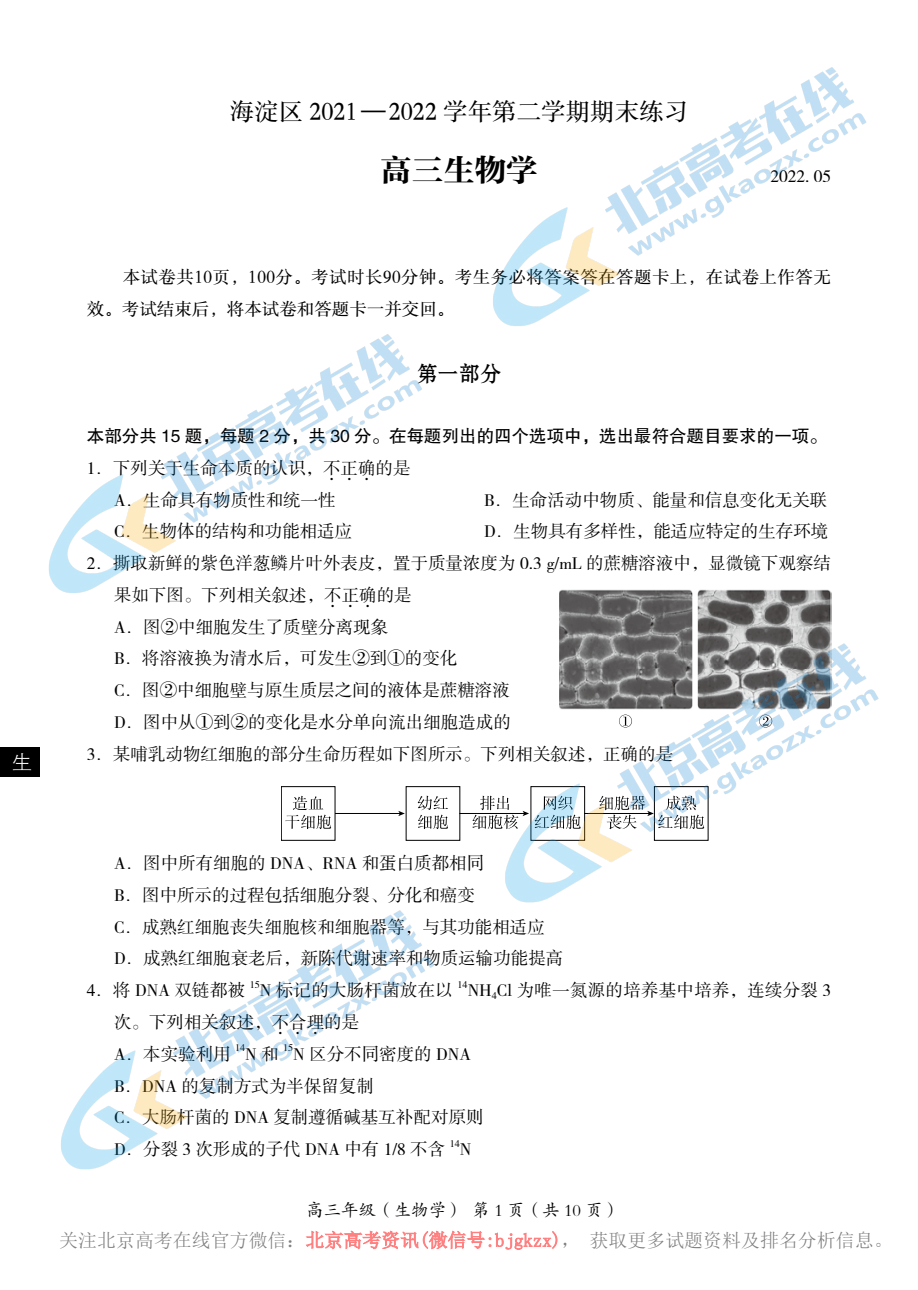
<style>
.page{position:relative;width:918px;height:1290px;background:#fff}
.page>*{position:absolute;margin:0;border:0;box-sizing:border-box;transform-origin:0 0}
.t1{font:31.5px "FZCYSK GBK1 0";color:#000}
.t2{font:24.5px "FZXSSK GBK1 0";color:#000}
.t3{font:21px "FZSHK GBK1 0";color:#000}
.t4{font:21px "FZXH1 K GBK1 0";color:#fff}
.t5{font:18.9px "Sim Sun";color:#000}
.t6{font:17.5px/31.7px "FZSSK GBK1 0";color:#000}
.t7{font:17.5px/31.8px "FZXSSK GBK1 0";letter-spacing:.025em;color:#000}
.t8{font:17.5px "FZHTK GBK1 0";color:#000}
.t9{font:17.5px "FZKTK GBK1 0";color:#000}
.t10{font:10.15px "FZSSK GBK1 0";color:#000}
.t11{font:5.25px "Kenten Generic";color:#000}
.s1{color:#f00}
</style>
<div class="page">
<img style="left:0;top:67px;width:879px;height:1103px">
<p class="t4" style="left:11px;top:751px;width:22px">生</p>
<h2 class="t2" style="left:230px;top:99px;width:460px">海淀区 2021— 2022 学年第二学期期末练习</h2>
<h1 class="t1" style="left:380px;top:151px;width:159px">高三生物学</h1>
<p class="t6" style="left:770px;top:161px;width:62px">2022. 05</p>
<p class="t7" style="left:87px;top:262px;width:745px">　　本试卷共10页，100分。考试时长90分钟。考生务必将答案答在答题卡上，在试卷上作答无效。考试结束后，将本试卷和答题卡一并交回。</p>
<p class="t3" style="left:417px;top:363px;width:86px">第一部分</p>
<p class="t8" style="left:87px;top:426px;width:741px">本部分共 15 题，每题 2 分，共 30 分。在每题列出的四个选项中，选出最符合题目要求的一项。</p>
<p class="t6" style="left:87px;top:453px;width:325px">1．下列关于生命本质的认识，不正确的是</p>
<p class="t11" style="left:329px;top:476px;width:7px">4</p>
<p class="t11" style="left:347px;top:476px;width:7px">4</p>
<p class="t11" style="left:364px;top:476px;width:7px">4</p>
<p class="t6" style="left:114px;top:485px;width:223px">A．生命具有物质性和统一性</p>
<p class="t6" style="left:484px;top:485px;width:345px">B．生命活动中物质、能量和信息变化无关联</p>
<p class="t6" style="left:114px;top:516px;width:240px">C．生物体的结构和功能相适应</p>
<p class="t6" style="left:484px;top:516px;width:346px">D．生物具有多样性，能适应特定的生存环境</p>
<p class="t6" style="left:87px;top:548px;width:746px">2．撕取新鲜的紫色洋葱鳞片叶外表皮，置于质量浓度为 0.3 g/mL 的蔗糖溶液中，显微镜下观察结</p>
<p class="t6" style="left:114px;top:580px;width:299px">果如下图。下列相关叙述，不正确的是</p>
<p class="t11" style="left:330px;top:603px;width:7px">4</p>
<p class="t11" style="left:348px;top:603px;width:7px">4</p>
<p class="t11" style="left:365px;top:603px;width:7px">4</p>
<p class="t6" style="left:114px;top:612px;width:276px">A．图②中细胞发生了质壁分离现象</p>
<p class="t6" style="left:114px;top:643px;width:345px">B．将溶液换为清水后，可发生②到①的变化</p>
<p class="t6" style="left:114px;top:675px;width:397px">C．图②中细胞壁与原生质层之间的液体是蔗糖溶液</p>
<p class="t6" style="left:114px;top:707px;width:398px">D．图中从①到②的变化是水分单向流出细胞造成的</p>
<p class="t6" style="left:87px;top:739px;width:588px">3．某哺乳动物红细胞的部分生命历程如下图所示。下列相关叙述，正确的是</p>
<p class="t6" style="left:114px;top:848px;width:372px">A．图中所有细胞的 DNA、RNA 和蛋白质都相同</p>
<p class="t6" style="left:114px;top:880px;width:362px">B．图中所示的过程包括细胞分裂、分化和癌变</p>
<p class="t6" style="left:114px;top:912px;width:432px">C．成熟红细胞丧失细胞核和细胞器等，与其功能相适应</p>
<p class="t6" style="left:114px;top:943px;width:451px">D．成熟红细胞衰老后，新陈代谢速率和物质运输功能提高</p>
<p class="t6" style="left:87px;top:975px;width:160px">4．将 DNA 双链都被</p>
<p class="t10" style="left:250px;top:979px;width:12px">15</p>
<p class="t6" style="left:260px;top:975px;width:195px">N 标记的大肠杆菌放在以</p>
<p class="t10" style="left:457px;top:979px;width:12px">14</p>
<p class="t6" style="left:468px;top:975px;width:365px">NH<sub>4</sub>Cl 为唯一氮源的培养基中培养，连续分裂 3</p>
<p class="t6" style="left:114px;top:1007px;width:246px">次。下列相关叙述，不合理的是</p>
<p class="t11" style="left:278px;top:1030px;width:7px">4</p>
<p class="t11" style="left:295px;top:1030px;width:7px">4</p>
<p class="t11" style="left:313px;top:1030px;width:7px">4</p>
<p class="t6" style="left:114px;top:1039px;width:118px">A．本实验利用</p>
<p class="t10" style="left:235px;top:1042px;width:12px">14</p>
<p class="t6" style="left:245px;top:1039px;width:35px">N和</p>
<p class="t10" style="left:283px;top:1042px;width:12px">15</p>
<p class="t6" style="left:114px;top:1039px;width:371px;text-indent:179px">N 区分不同密度的 DNA<br>B．DNA 的复制方式为半保留复制<br>C．大肠杆菌的 DNA 复制遵循碱基互补配对原则<br>D．分裂 3 次形成的子代 DNA 中有 1/8 不含</p>
<p class="t10" style="left:450px;top:1138px;width:12px">14</p>
<p class="t6" style="left:460px;top:1134px;width:13px">N</p>
<p class="t9" style="left:306px;top:1201px;width:316px">高三年级（生物学） 第 1 页（共 10 页）</p>
<p class="t5" style="left:59px;top:1230px;width:835px">关注北京高考在线官方微信：<span class="s1">北京高考资讯(微信号:bjgkzx)</span>， 获取更多试题资料及排名分析信息。</p>
</div>
